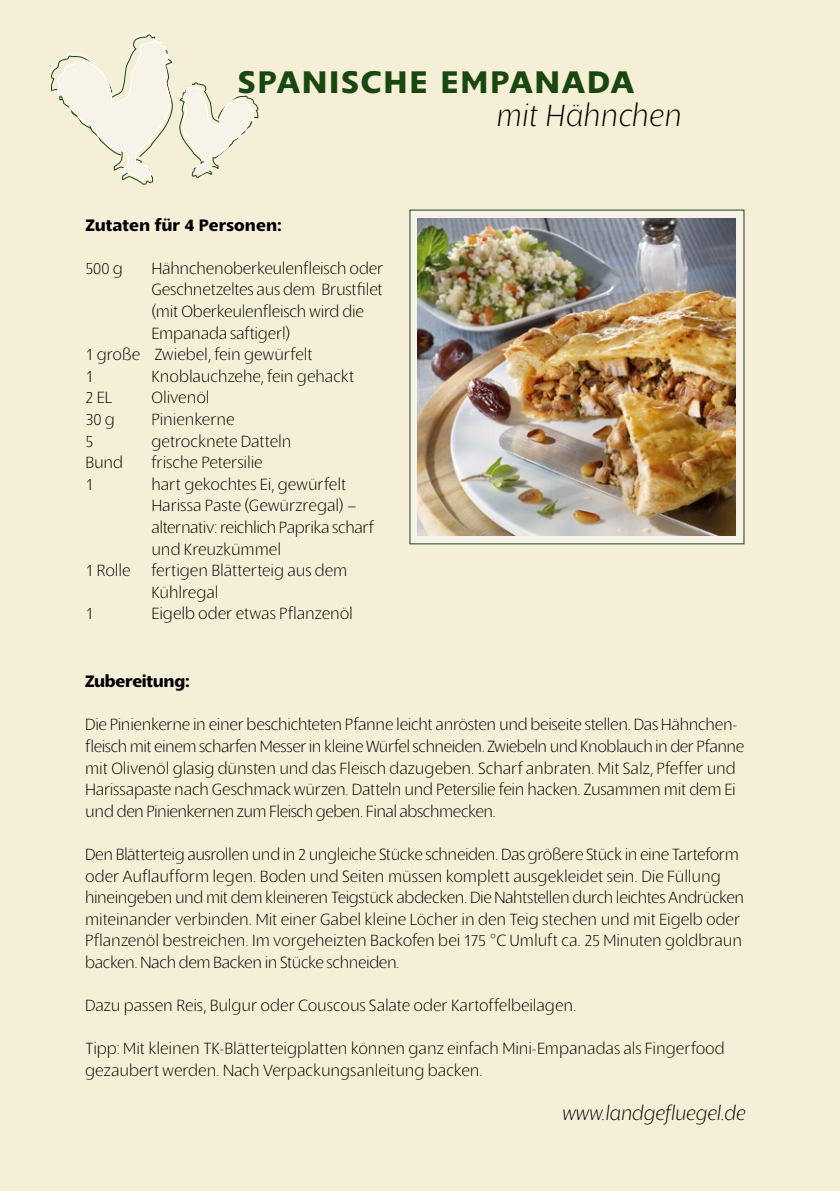
<style>
.page{position:relative;width:840px;height:1191px;background:#fff}
.page>*{position:absolute;margin:0;border:0;box-sizing:border-box;transform-origin:0 0}
.t1{font:700 34px "Slippy";letter-spacing:.07em;color:#18470f}
.t2{font:italic 300 34px "Slippy";letter-spacing:.01em;color:#000}
.t3{font:italic 300 22px "Slippy";letter-spacing:-.005em;color:#000}
.t4{font:300 18px/21.6px "Slippy";letter-spacing:-.01em;color:#000}
.t5{font:700 18px "Slippy";color:#000}
</style>
<div class="page">
<div style="left:0;top:0;width:839px;height:1191px;background:#f6efd7"></div>
<div style="left:409px;top:210px;width:334px;height:334px;background:#f7f3e8"></div>
<img style="left:417px;top:218px;width:318px;height:318px">
<svg style="left:51px;top:31px;width:122px;height:153px"></svg>
<svg style="left:179px;top:80px;width:79px;height:98px"></svg>
<h1 class="t1" style="left:238px;top:64px;width:397px">SPANISCHE EMPANADA</h1>
<h1 class="t2" style="left:495px;top:98px;width:187px">mit Hähnchen</h1>
<p class="t5" style="left:85px;top:215px;width:197px">Zutaten für 4 Personen:</p>
<p class="t4" style="left:85px;top:258px;width:39px">500 g</p>
<p class="t4" style="left:151px;top:258px;width:233px">Hähnchenoberkeulenfleisch oder</p>
<p class="t4" style="left:151px;top:279px;width:233px">Geschnetzeltes aus dem Brustfilet</p>
<p class="t4" style="left:151px;top:301px;width:214px">(mit Oberkeulenfleisch wird die</p>
<p class="t4" style="left:151px;top:322px;width:140px">Empanada saftiger!)</p>
<p class="t4" style="left:85px;top:344px;width:229px">1 große Zwiebel, fein gewürfelt</p>
<p class="t4" style="left:85px;top:366px;width:10px">1</p>
<p class="t4" style="left:151px;top:366px;width:204px">Knoblauchzehe, fein gehackt</p>
<p class="t4" style="left:85px;top:387px;width:28px">2 EL</p>
<p class="t4" style="left:151px;top:387px;width:60px">Olivenöl</p>
<p class="t4" style="left:85px;top:409px;width:31px">30 g</p>
<p class="t4" style="left:151px;top:409px;width:85px">Pinienkerne</p>
<p class="t4" style="left:85px;top:430px;width:10px">5</p>
<p class="t4" style="left:151px;top:430px;width:141px">getrocknete Datteln</p>
<p class="t4" style="left:85px;top:452px;width:39px">Bund</p>
<p class="t4" style="left:151px;top:452px;width:113px">frische Petersilie</p>
<p class="t4" style="left:85px;top:474px;width:10px">1</p>
<p class="t4" style="left:151px;top:474px;width:196px">hart gekochtes Ei, gewürfelt</p>
<p class="t4" style="left:151px;top:495px;width:206px">Harissa Paste (Gewürzregal) –</p>
<p class="t4" style="left:151px;top:517px;width:223px">alternativ: reichlich Paprika scharf</p>
<p class="t4" style="left:151px;top:538px;width:131px">und Kreuzkümmel</p>
<p class="t4" style="left:85px;top:560px;width:263px">1 Rolle fertigen Blätterteig aus dem</p>
<p class="t4" style="left:151px;top:582px;width:69px">Kühlregal</p>
<p class="t4" style="left:85px;top:603px;width:10px">1</p>
<p class="t4" style="left:151px;top:603px;width:203px">Eigelb oder etwas Pflanzenöl</p>
<p class="t5" style="left:85px;top:672px;width:106px">Zubereitung:</p>
<p class="t4" style="left:85px;top:714px;width:660px">Die Pinienkerne in einer beschichteten Pfanne leicht anrösten und beiseite stellen. Das Hähnchen&shy;fleisch mit einem scharfen Messer in kleine Würfel schneiden. Zwiebeln und Knoblauch in der Pfanne mit Olivenöl glasig dünsten und das Fleisch dazugeben. Scharf anbraten. Mit Salz, Pfeffer und Harissapaste nach Geschmack würzen. Datteln und Petersilie fein hacken. Zusammen mit dem Ei und den Pinienkernen zum Fleisch geben. Final abschmecken.</p>
<p class="t4" style="left:85px;top:844px;width:660px">Den Blätterteig ausrollen und in 2 ungleiche Stücke schneiden. Das größere Stück in eine Tarteform oder Auflaufform legen. Boden und Seiten müssen komplett ausgekleidet sein. Die Füllung hineingeben und mit dem kleineren Teigstück abdecken. Die Nahtstellen durch leichtes Andrücken miteinander verbinden. Mit einer Gabel kleine Löcher in den Teig stechen und mit Eigelb oder Pflanzenöl bestreichen. Im vorgeheizten Backofen bei 175 °C Umluft ca. 25 Minuten goldbraun backen. Nach dem Backen in Stücke schneiden.</p>
<p class="t4" style="left:85px;top:995px;width:492px">Dazu passen Reis, Bulgur oder Couscous Salate oder Kartoffelbeilagen.</p>
<p class="t4" style="left:85px;top:1038px;width:640px">Tipp: Mit kleinen TK-Blätterteigplatten können ganz einfach Mini-Empanadas als Fingerfood gezaubert werden. Nach Verpackungsanleitung backen.</p>
<p class="t3" style="left:561px;top:1102px;width:185px">www.landgefluegel.de</p>
</div>
